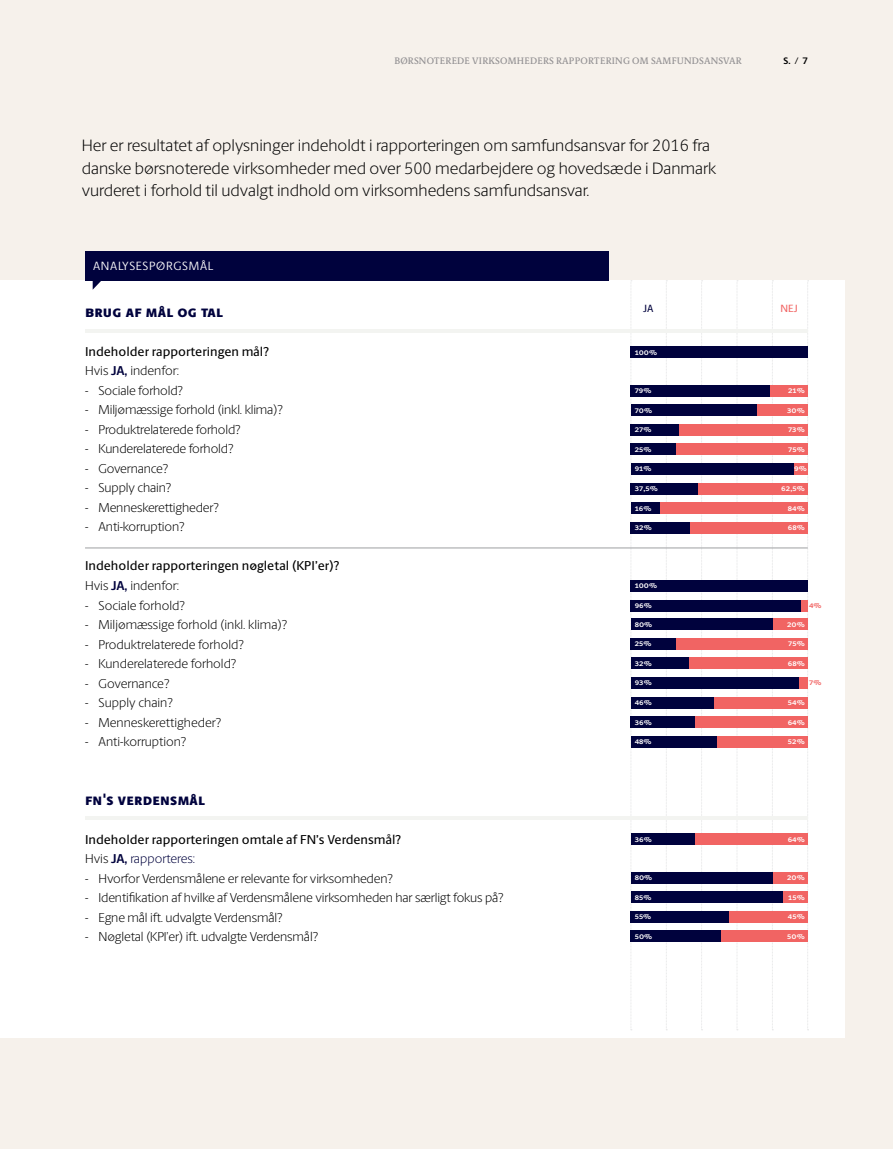
<style>
.page{position:relative;width:893px;height:1149px;background:#fff}
.page>*{position:absolute;margin:0;border:0;box-sizing:border-box;transform-origin:0 0}
.t1{font:300 16.5px/22.5px "Berling Sans";color:#000}
.t2{font:800 16.5px "Berling Sans";letter-spacing:.02em;color:#00023d}
.t3{font:300 12.9px "Berling Sans";letter-spacing:-.01em;color:#000}
.t4{font:500 12.9px/19.5px "Berling Sans";color:#000}
.t5{font:12px "Berling Sans";letter-spacing:.06em;color:#fff}
.t6{font:500 10.5px "Berling Sans";color:#f16463}
.t7{font:500 10.5px "Berling Sans";color:#00023d}
.t8{font:500 9.45px "Berling Serif Text";letter-spacing:.02em;color:#949294}
.t9{font:700 9.45px "Berling Sans";color:#000}
.t10{font:600 9px "Berling Sans";color:#fff}
.t11{font:600 9px "Berling Sans";color:#f16463}
.s1{font-weight:300}
.s2{font-weight:700;color:#00023d}
.s3{font-weight:300;color:#00023d}
</style>
<div class="page">
<div style="left:0;top:0;width:893px;height:1148px;background:#f6f1eb"></div>
<div style="left:0;top:280px;width:844px;height:757px;background:#fff"></div>
<svg style="left:631px;top:280px;width:1px;height:750px"></svg>
<svg style="left:666px;top:280px;width:1px;height:750px"></svg>
<svg style="left:701px;top:280px;width:2px;height:750px"></svg>
<svg style="left:737px;top:280px;width:1px;height:750px"></svg>
<svg style="left:772px;top:280px;width:1px;height:750px"></svg>
<svg style="left:807px;top:280px;width:2px;height:750px"></svg>
<div style="left:631px;top:833px;width:177px;height:11px;background:#f16463"></div>
<div style="left:631px;top:385px;width:177px;height:11px;background:#f16463"></div>
<div style="left:631px;top:871px;width:177px;height:12px;background:#f16463"></div>
<div style="left:631px;top:618px;width:177px;height:11px;background:#f16463"></div>
<div style="left:631px;top:404px;width:177px;height:11px;background:#f16463"></div>
<div style="left:631px;top:891px;width:177px;height:11px;background:#f16463"></div>
<div style="left:631px;top:638px;width:177px;height:11px;background:#f16463"></div>
<div style="left:631px;top:424px;width:177px;height:11px;background:#f16463"></div>
<div style="left:631px;top:911px;width:177px;height:11px;background:#f16463"></div>
<div style="left:631px;top:657px;width:177px;height:11px;background:#f16463"></div>
<div style="left:631px;top:443px;width:177px;height:12px;background:#f16463"></div>
<div style="left:631px;top:930px;width:177px;height:11px;background:#f16463"></div>
<div style="left:631px;top:677px;width:177px;height:11px;background:#f16463"></div>
<div style="left:631px;top:463px;width:177px;height:11px;background:#f16463"></div>
<div style="left:631px;top:696px;width:177px;height:12px;background:#f16463"></div>
<div style="left:631px;top:483px;width:177px;height:11px;background:#f16463"></div>
<div style="left:631px;top:716px;width:177px;height:11px;background:#f16463"></div>
<div style="left:631px;top:502px;width:177px;height:11px;background:#f16463"></div>
<div style="left:631px;top:736px;width:177px;height:11px;background:#f16463"></div>
<div style="left:631px;top:522px;width:177px;height:11px;background:#f16463"></div>
<div style="left:631px;top:600px;width:177px;height:11px;background:#f16463"></div>
<div style="left:631px;top:346px;width:177px;height:11px;background:#00023d"></div>
<div style="left:631px;top:833px;width:63px;height:11px;background:#00023d"></div>
<div style="left:631px;top:580px;width:177px;height:11px;background:#00023d"></div>
<div style="left:631px;top:385px;width:139px;height:11px;background:#00023d"></div>
<div style="left:631px;top:871px;width:142px;height:12px;background:#00023d"></div>
<div style="left:631px;top:618px;width:142px;height:11px;background:#00023d"></div>
<div style="left:631px;top:404px;width:125px;height:11px;background:#00023d"></div>
<div style="left:631px;top:891px;width:151px;height:11px;background:#00023d"></div>
<div style="left:631px;top:638px;width:45px;height:11px;background:#00023d"></div>
<div style="left:631px;top:424px;width:48px;height:11px;background:#00023d"></div>
<div style="left:631px;top:911px;width:98px;height:11px;background:#00023d"></div>
<div style="left:631px;top:657px;width:57px;height:11px;background:#00023d"></div>
<div style="left:631px;top:443px;width:45px;height:12px;background:#00023d"></div>
<div style="left:631px;top:930px;width:90px;height:11px;background:#00023d"></div>
<div style="left:631px;top:677px;width:167px;height:11px;background:#00023d"></div>
<div style="left:631px;top:463px;width:163px;height:11px;background:#00023d"></div>
<div style="left:631px;top:696px;width:82px;height:12px;background:#00023d"></div>
<div style="left:631px;top:483px;width:67px;height:11px;background:#00023d"></div>
<div style="left:631px;top:716px;width:64px;height:11px;background:#00023d"></div>
<div style="left:631px;top:502px;width:28px;height:11px;background:#00023d"></div>
<div style="left:631px;top:736px;width:85px;height:11px;background:#00023d"></div>
<div style="left:631px;top:522px;width:59px;height:11px;background:#00023d"></div>
<div style="left:631px;top:600px;width:170px;height:11px;background:#00023d"></div>
<hr style="left:85px;top:329px;width:723px;height:4px;background:#f3f4f1">
<hr style="left:85px;top:816px;width:723px;height:3px;background:#f3f4f1">
<div style="left:85px;top:251px;width:523px;height:29px;background:#00023d"></div>
<hr style="left:85px;top:547px;width:723px;height:1px;background:#9d9fa2">
<svg style="left:93px;top:280px;width:10px;height:9px"></svg>
<p class="t8" style="left:394px;top:55px;width:349px">BØRSNOTEREDE VIRKSOMHEDERS RAPPORTERING OM SAMFUNDSANSVAR</p>
<p class="t9" style="left:784px;top:55px;width:26px">S. / 7</p>
<p class="t1" style="left:82px;top:134px;width:636px">Her er resultatet af oplysninger indeholdt i rapporteringen om samfundsansvar for 2016 fra danske børsnoterede virksomheder med over 500 medarbejdere og hovedsæde i Danmark vurderet i forhold til udvalgt indhold om virksomhedens samfundsansvar.</p>
<p class="t5" style="left:93px;top:258px;width:122px">ANALYSESPØRGSMÅL</p>
<p class="t2" style="left:85px;top:301px;width:139px">brug af mål og tal</p>
<p class="t7" style="left:643px;top:302px;width:12px">JA</p>
<p class="t6" style="left:780px;top:302px;width:19px">NEJ</p>
<p class="t4" style="left:85px;top:341px;width:185px">Indeholder rapporteringen mål?<br><span class="s1">Hvis</span> <span class="s2">JA,</span> <span class="s1">indenfor:</span></p>
<p class="t3" style="left:85px;top:382px;width:100px">- Sociale forhold?</p>
<p class="t3" style="left:85px;top:402px;width:200px">- Miljømæssige forhold (inkl. klima)?</p>
<p class="t3" style="left:85px;top:421px;width:157px">- Produktrelaterede forhold?</p>
<p class="t3" style="left:85px;top:441px;width:150px">- Kunderelaterede forhold?</p>
<p class="t3" style="left:85px;top:460px;width:85px">- Governance?</p>
<p class="t3" style="left:85px;top:480px;width:88px">- Supply chain?</p>
<p class="t3" style="left:85px;top:499px;width:135px">- Menneskerettigheder?</p>
<p class="t3" style="left:85px;top:519px;width:101px">- Anti-korruption?</p>
<p class="t4" style="left:85px;top:556px;width:256px">Indeholder rapporteringen nøgletal (KPI’er)?<br><span class="s1">Hvis</span> <span class="s2">JA,</span> <span class="s1">indenfor:</span></p>
<p class="t3" style="left:85px;top:597px;width:102px">- Sociale forhold?</p>
<p class="t3" style="left:85px;top:616px;width:204px">- Miljømæssige forhold (inkl. klima)?</p>
<p class="t3" style="left:85px;top:636px;width:160px">- Produktrelaterede forhold?</p>
<p class="t3" style="left:85px;top:655px;width:153px">- Kunderelaterede forhold?</p>
<p class="t3" style="left:85px;top:675px;width:86px">- Governance?</p>
<p class="t3" style="left:85px;top:694px;width:90px">- Supply chain?</p>
<p class="t3" style="left:85px;top:714px;width:138px">- Menneskerettigheder?</p>
<p class="t3" style="left:85px;top:733px;width:103px">- Anti-korruption?</p>
<p class="t10" style="left:635px;top:346px;width:24px">100%</p>
<p class="t10" style="left:635px;top:384px;width:18px">79%</p>
<p class="t10" style="left:788px;top:384px;width:18px">21%</p>
<p class="t10" style="left:635px;top:404px;width:19px">70%</p>
<p class="t10" style="left:787px;top:404px;width:19px">30%</p>
<p class="t10" style="left:635px;top:423px;width:18px">27%</p>
<p class="t10" style="left:788px;top:423px;width:18px">73%</p>
<p class="t10" style="left:635px;top:443px;width:18px">25%</p>
<p class="t10" style="left:788px;top:443px;width:18px">75%</p>
<p class="t10" style="left:635px;top:462px;width:18px">91%</p>
<p class="t10" style="left:794px;top:462px;width:14px">9%</p>
<p class="t10" style="left:635px;top:482px;width:25px">37,5%</p>
<p class="t10" style="left:781px;top:482px;width:25px">62,5%</p>
<p class="t10" style="left:635px;top:502px;width:18px">16%</p>
<p class="t10" style="left:788px;top:502px;width:18px">84%</p>
<p class="t10" style="left:635px;top:521px;width:19px">32%</p>
<p class="t10" style="left:788px;top:521px;width:18px">68%</p>
<p class="t10" style="left:635px;top:579px;width:24px">100%</p>
<p class="t10" style="left:635px;top:599px;width:19px">96%</p>
<p class="t11" style="left:809px;top:599px;width:14px">4%</p>
<p class="t10" style="left:635px;top:618px;width:19px">80%</p>
<p class="t10" style="left:787px;top:618px;width:19px">20%</p>
<p class="t10" style="left:635px;top:637px;width:18px">25%</p>
<p class="t10" style="left:788px;top:637px;width:18px">75%</p>
<p class="t10" style="left:635px;top:657px;width:19px">32%</p>
<p class="t10" style="left:788px;top:657px;width:18px">68%</p>
<p class="t10" style="left:635px;top:676px;width:19px">93%</p>
<p class="t11" style="left:809px;top:676px;width:14px">7%</p>
<p class="t10" style="left:635px;top:696px;width:19px">46%</p>
<p class="t10" style="left:788px;top:696px;width:18px">54%</p>
<p class="t10" style="left:635px;top:715px;width:19px">36%</p>
<p class="t10" style="left:788px;top:715px;width:19px">64%</p>
<p class="t10" style="left:635px;top:735px;width:18px">48%</p>
<p class="t10" style="left:788px;top:735px;width:18px">52%</p>
<p class="t2" style="left:85px;top:788px;width:122px">fn's verdensmål</p>
<p class="t4" style="left:85px;top:829px;width:317px">Indeholder rapporteringen omtale af FN’s Verdensmål?<br><span class="s1">Hvis</span> <span class="s2">JA,</span> <span class="s3">rapporteres:</span></p>
<p class="t3" style="left:85px;top:870px;width:309px">- Hvorfor Verdensmålene er relevante for virksomheden?</p>
<p class="t3" style="left:85px;top:889px;width:420px">- Identifikation af hvilke af Verdensmålene virksomheden har særligt fokus på?</p>
<p class="t3" style="left:85px;top:909px;width:199px">- Egne mål ift. udvalgte Verdensmål?</p>
<p class="t3" style="left:85px;top:928px;width:235px">- Nøgletal (KPI’er) ift. udvalgte Verdensmål?</p>
<p class="t10" style="left:635px;top:832px;width:19px">36%</p>
<p class="t10" style="left:635px;top:871px;width:19px">80%</p>
<p class="t10" style="left:635px;top:890px;width:18px">85%</p>
<p class="t10" style="left:635px;top:910px;width:18px">55%</p>
<p class="t10" style="left:635px;top:930px;width:19px">50%</p>
<p class="t10" style="left:788px;top:832px;width:19px">64%</p>
<p class="t10" style="left:787px;top:871px;width:19px">20%</p>
<p class="t10" style="left:788px;top:890px;width:18px">15%</p>
<p class="t10" style="left:788px;top:910px;width:18px">45%</p>
<p class="t10" style="left:787px;top:930px;width:19px">50%</p>
</div>
